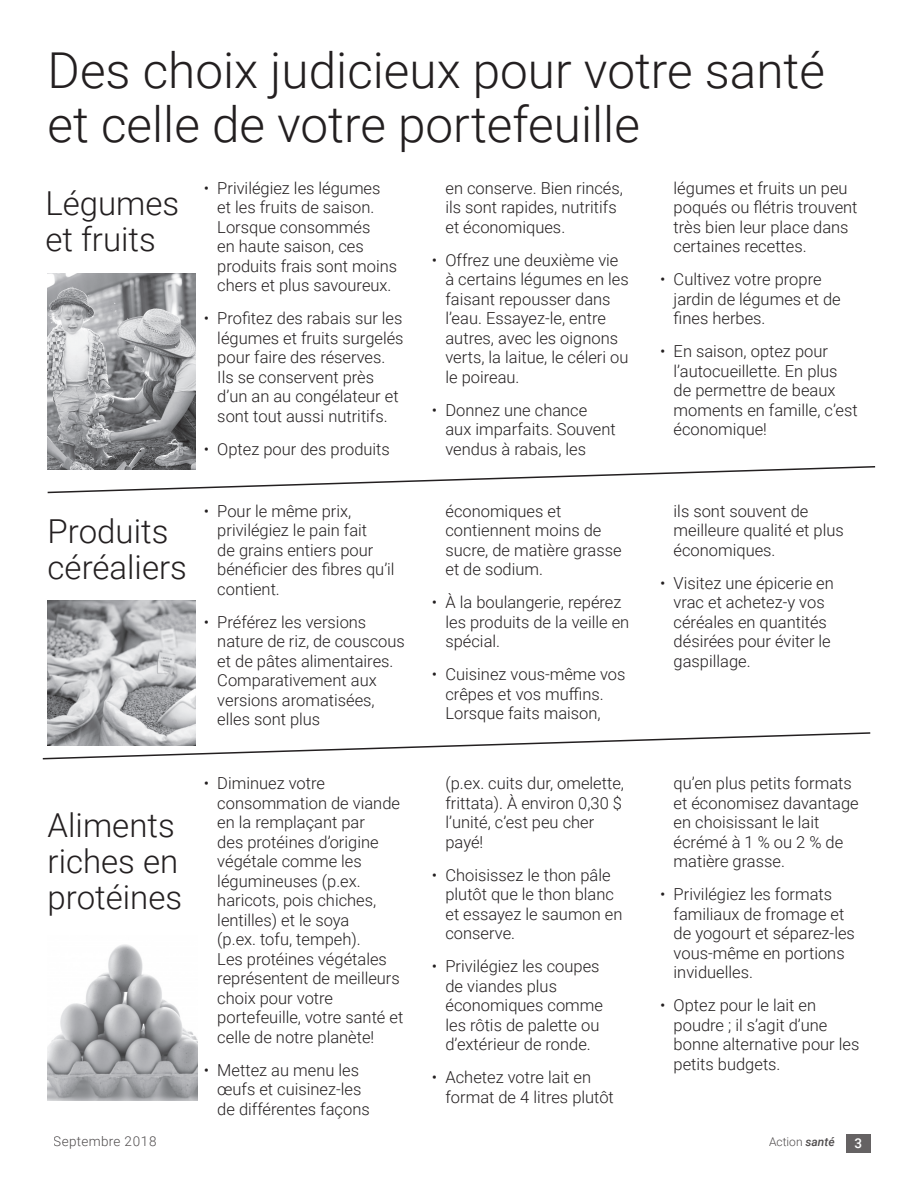
<style>
.page{position:relative;width:918px;height:1188px;background:#fff}
.page>*{position:absolute;margin:0;border:0;box-sizing:border-box;transform-origin:0 0}
.titre{font:300 49.5px/54px "Roboto";color:#231f20}
.titre-2{font:300 33px/36px "Roboto";color:#231f20}
.t1{font:300 16.5px/19.5px "Roboto";color:#231f20}
.t2{font:300 13.5px "Roboto";letter-spacing:.02em;color:#231f20}
.t3{font:500 13.5px "Roboto";color:#fff}
.t4{font:300 12px "Roboto";color:#231f20}
.s1{font-weight:500;font-style:italic}
</style>
<div class="page">
<div style="left:846px;top:1134px;width:24px;height:19px;background:#656263"></div>
<svg style="left:47px;top:465px;width:829px;height:29px"></svg>
<svg style="left:42px;top:731px;width:829px;height:29px"></svg>
<img style="left:48px;top:274px;width:147px;height:196px">
<img style="left:48px;top:600px;width:147px;height:146px">
<img style="left:48px;top:944px;width:150px;height:156px">
<p class="titre" style="left:48px;top:42px;width:779px">Des choix judicieux pour votre santé et celle de votre portefeuille</p>
<p class="titre-2" style="left:45px;top:184px;width:135px">Légumes et fruits</p>
<p class="titre-2" style="left:48px;top:512px;width:141px">Produits céréaliers</p>
<p class="titre-2" style="left:48px;top:806px;width:136px">Aliments riches en protéines</p>
<p class="t1" style="left:217px;top:178px;width:181px;text-indent:-14px">• Privilégiez les légumes et les fruits de saison.<br>Lorsque consommés<br>en haute saison, ces produits frais sont moins chers et plus savoureux.</p>
<p class="t1" style="left:217px;top:308px;width:188px;text-indent:-14px">• Profitez des rabais sur les légumes et fruits surgelés pour faire des réserves.<br>Ils se conservent près d’un an au congélateur et sont tout aussi nutritifs.</p>
<p class="t1" style="left:204px;top:439px;width:188px">• Optez pour des produits</p>
<p class="t1" style="left:217px;top:500px;width:179px;text-indent:-14px">• Pour le même prix, privilégiez le pain fait<br>de grains entiers pour bénéficier des fibres qu’il contient.</p>
<p class="t1" style="left:217px;top:611px;width:189px;text-indent:-14px">• Préférez les versions nature de riz, de couscous et de pâtes alimentaires.<br>Comparativement aux versions aromatisées, elles sont plus</p>
<p class="t1" style="left:217px;top:773px;width:188px;text-indent:-14px">• Diminuez votre consommation de viande en la remplaçant par<br>des protéines d’origine végétale comme les légumineuses (p.ex. haricots, pois chiches, lentilles) et le soya<br>(p.ex. tofu, tempeh).<br>Les protéines végétales représentent de meilleurs choix pour votre portefeuille, votre santé et celle de notre planète!</p>
<p class="t1" style="left:217px;top:1060px;width:154px;text-indent:-14px">• Mettez au menu les œufs et cuisinez-les de différentes façons</p>
<p class="t1" style="left:445px;top:178px;width:179px">en conserve. Bien rincés, ils sont rapides, nutritifs et économiques.</p>
<p class="t1" style="left:445px;top:250px;width:185px;text-indent:-14px">• Offrez une deuxième vie à certains légumes en les faisant repousser dans l’eau. Essayez-le, entre autres, avec les oignons verts, la laitue, le céleri ou le poireau.</p>
<p class="t1" style="left:445px;top:400px;width:172px;text-indent:-14px">• Donnez une chance aux imparfaits. Souvent vendus à rabais, les</p>
<p class="t1" style="left:445px;top:500px;width:178px">économiques et contiennent moins de sucre, de matière grasse et de sodium.</p>
<p class="t1" style="left:445px;top:592px;width:185px;text-indent:-14px">• À la boulangerie, repérez les produits de la veille en spécial.</p>
<p class="t1" style="left:445px;top:664px;width:182px;text-indent:-14px">• Cuisinez vous-même vos crêpes et vos muffins.<br>Lorsque faits maison,</p>
<p class="t1" style="left:445px;top:773px;width:180px">(p.ex. cuits dur, omelette, frittata). À environ 0,30 $ l’unité, c’est peu cher payé!</p>
<p class="t1" style="left:445px;top:865px;width:179px;text-indent:-14px">• Choisissez le thon pâle plutôt que le thon blanc et essayez le saumon en conserve.</p>
<p class="t1" style="left:445px;top:956px;width:159px;text-indent:-14px">• Privilégiez les coupes de viandes plus économiques comme les rôtis de palette ou d’extérieur de ronde.</p>
<p class="t1" style="left:445px;top:1067px;width:170px;text-indent:-14px">• Achetez votre lait en format de 4 litres plutôt</p>
<p class="t1" style="left:674px;top:178px;width:185px">légumes et fruits un peu poqués ou flétris trouvent très bien leur place dans certaines recettes.</p>
<p class="t1" style="left:674px;top:269px;width:169px;text-indent:-14px">• Cultivez votre propre jardin de légumes et de fines herbes.</p>
<p class="t1" style="left:674px;top:341px;width:186px;text-indent:-14px">• En saison, optez pour l’autocueillette. En plus de permettre de beaux moments en famille, c’est économique!</p>
<p class="t1" style="left:674px;top:500px;width:172px">ils sont souvent de meilleure qualité et plus économiques.</p>
<p class="t1" style="left:674px;top:572px;width:162px;text-indent:-14px">• Visitez une épicerie en vrac et achetez-y vos céréales en quantités désirées pour éviter le gaspillage.</p>
<p class="t1" style="left:674px;top:773px;width:187px">qu’en plus petits formats et économisez davantage en choisissant le lait écrémé à 1 % ou 2 % de matière grasse.</p>
<p class="t1" style="left:674px;top:884px;width:183px;text-indent:-14px">• Privilégiez les formats familiaux de fromage et de yogourt et séparez-les vous-même en portions inviduelles.</p>
<p class="t1" style="left:674px;top:995px;width:187px;text-indent:-14px">• Optez pour le lait en poudre ; il s’agit d’une bonne alternative pour les petits budgets.</p>
<p class="t2" style="left:54px;top:1132px;width:104px">Septembre 2018</p>
<p class="t4" style="left:769px;top:1133px;width:67px">Action <span class="s1">santé</span></p>
<p class="t3" style="left:854px;top:1134px;width:9px">3</p>
</div>
